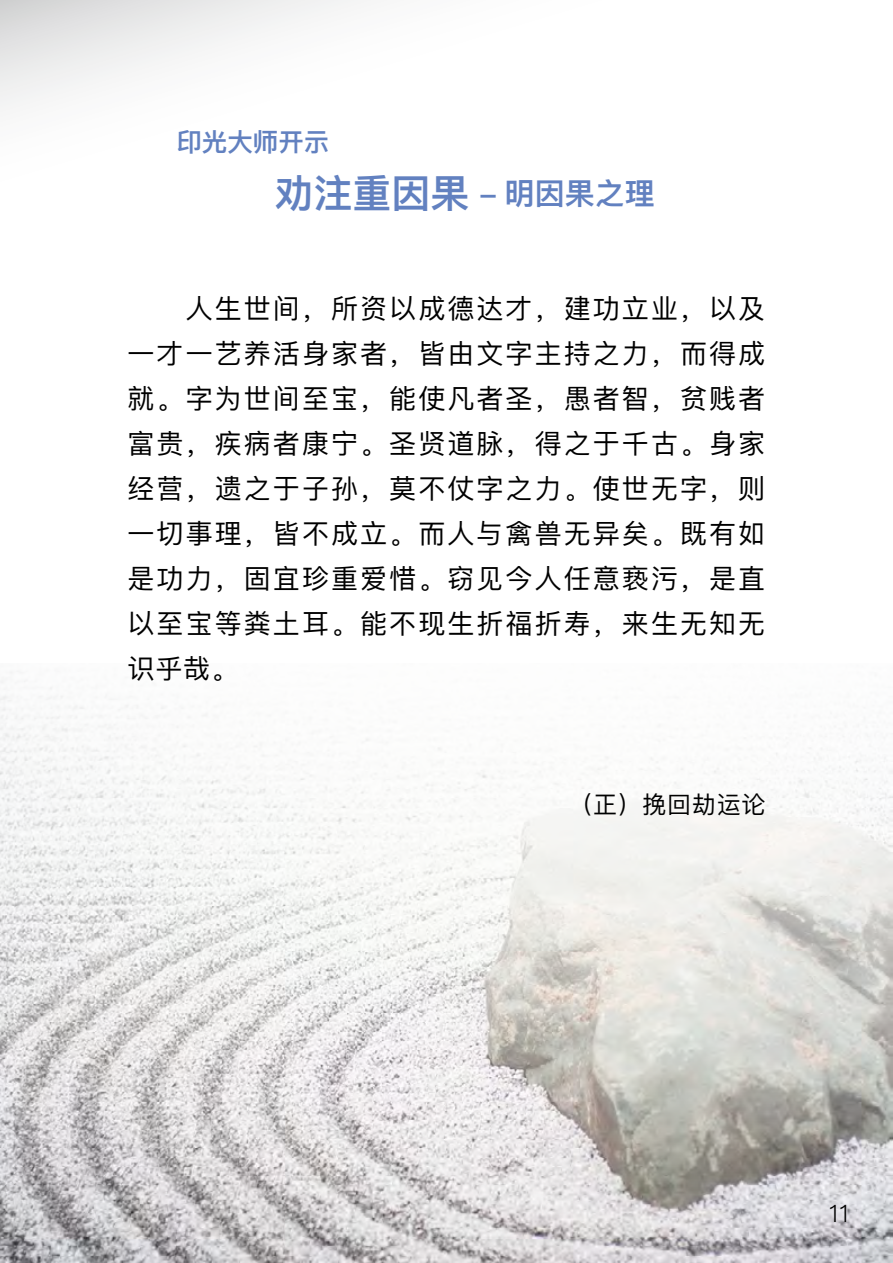
<style>
.page{position:relative;width:893px;height:1263px;background:#fff}
.page>*{position:absolute;margin:0;border:0;box-sizing:border-box;transform-origin:0 0}
.t1{font:600 30px "Ping Fang TC";color:#6281c0}
.t2{font:27px/45px "Ping Fang SC";letter-spacing:.075em;color:#000;text-align:justify}
.t3{font:600 25.5px "Ping Fang SC";color:#6281c0}
.t4{font:24px "Ping Fang SC";letter-spacing:.03em;color:#000}
.t5{font:300 24px "Ping Fang SC";color:#000}
.s1{font-size:39px}
</style>
<div class="page">
<img style="left:0;top:672px;width:893px;height:591px">
<p class="t3" style="left:176px;top:126px;width:154px">印光大师开示</p>
<p class="t1" style="left:274px;top:175px;width:382px"><span class="s1">劝注重因果</span> - 明因果之理</p>
<p class="t2" style="left:128px;top:286px;width:639px">　　人生世间，所资以成德达才，建功立业，以及一才一艺养活身家者，皆由文字主持之力，而得成就。字为世间至宝，能使凡者圣，愚者智，贫贱者富贵，疾病者康宁。圣贤道脉，得之于千古。身家经营，遗之于子孙，莫不仗字之力。使世无字，则一切事理，皆不成立。而人与禽兽无异矣。既有如是功力，固宜珍重爱惜。窃见今人任意亵污，是直以至宝等粪土耳。能不现生折福折寿，来生无知无识乎哉。</p>
<p class="t4" style="left:568px;top:790px;width:199px">（正）挽回劫运论</p>
<p class="t5" style="left:829px;top:1198px;width:21px">11</p>
</div>
